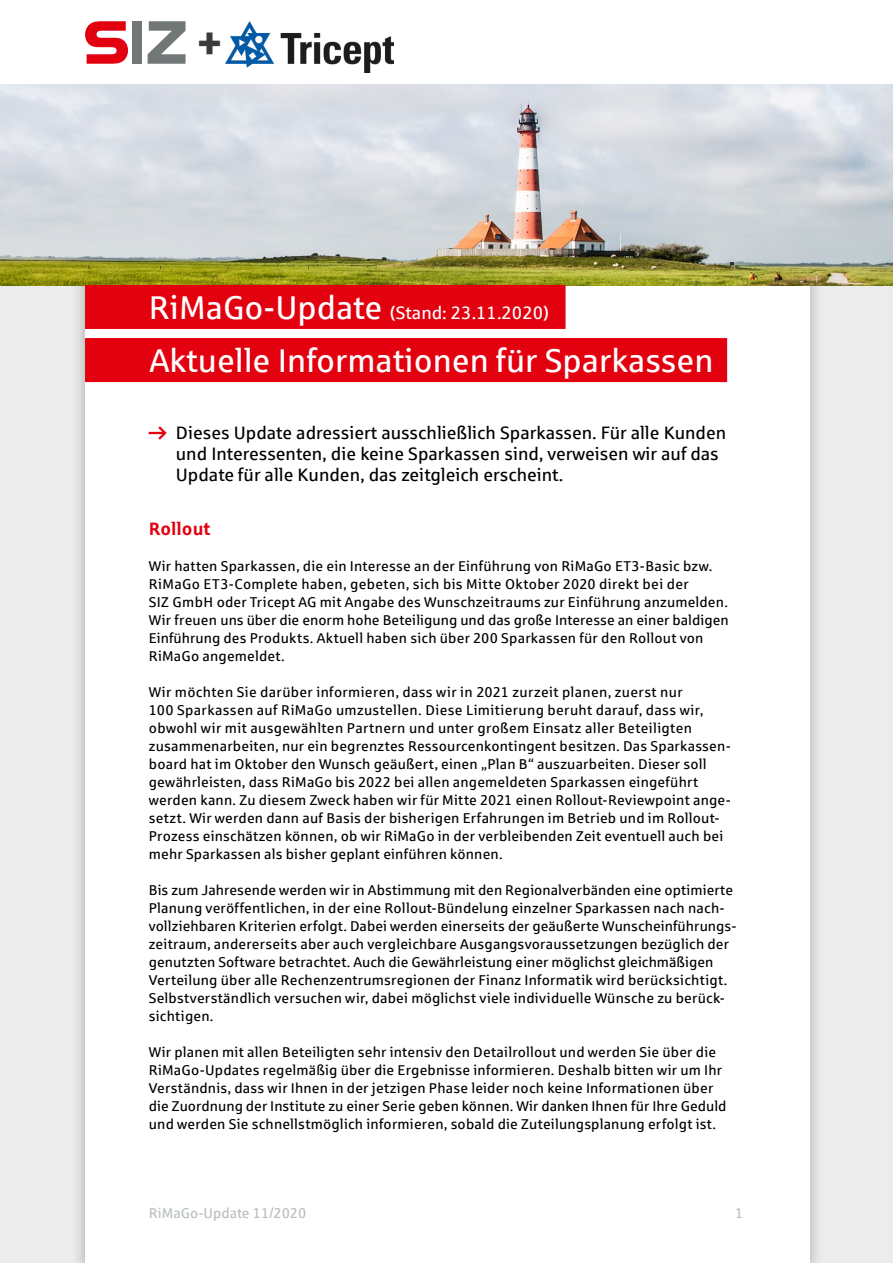
<style>
.page{position:relative;width:893px;height:1263px;background:#fff}
.page>*{position:absolute;margin:0;border:0;box-sizing:border-box;transform-origin:0 0}
.t1{font:700 43.5px "Sparkasse Rg";color:#3b3b3a}
.t2{font:33px "Sparkasse Rg";color:#fff}
.t3{font:18px/21px "Sparkasse Rg";color:#000}
.t4{font:18px "Sparkasse Rg";color:#fff}
.t5{font:700 18px "Sparkasse Rg";color:#e3000f}
.t6{font:14.25px/18px "Sparkasse Rg";letter-spacing:.01em;color:#000}
.t7{font:14.25px "Sparkasse Rg";color:#b9bebe}
.s1{font-size:33px}
</style>
<div class="page">
<div style="left:0;top:85px;width:893px;height:1178px;background:#ececed"></div>
<div style="left:71px;top:60px;width:752px;height:1203px;background:#000;opacity:.3"></div>
<div style="left:85px;top:74px;width:724px;height:1189px;background:#fff"></div>
<div style="left:0;top:0;width:893px;height:85px;background:#fff"></div>
<img style="left:226px;top:21px;width:168px;height:51px">
<svg style="left:85px;top:21px;width:43px;height:43px"></svg>
<svg style="left:148px;top:21px;width:38px;height:43px"></svg>
<div style="left:133px;top:21px;width:9px;height:43px;background:#717776"></div>
<img style="left:0;top:85px;width:893px;height:200px">
<div style="left:85px;top:285px;width:481px;height:44px;background:#e3000f;border:2px solid #e3000f"></div>
<div style="left:85px;top:338px;width:642px;height:44px;background:#e3000f;border:2px solid #e3000f"></div>
<h1 class="t1" style="left:197px;top:16px;width:27px">+</h1>
<p class="t4" style="left:149px;top:302px;width:402px"><span class="s1">RiMaGo-Update</span> (Stand: 23.11.2020)</p>
<h2 class="t2" style="left:149px;top:341px;width:566px">Aktuelle Informationen für Sparkassen</h2>
<p class="t3" style="left:176px;top:422px;width:552px">Dieses Update adressiert ausschließlich Sparkassen. Für alle Kunden und Interessenten, die keine Sparkassen sind, verweisen wir auf das<br>Update für alle Kunden, das zeitgleich erscheint.</p>
<p class="t5" style="left:149px;top:517px;width:63px">Rollout</p>
<p class="t6" style="left:149px;top:557px;width:581px">Wir hatten Sparkassen, die ein Interesse an der Einführung von RiMaGo ET3-Basic bzw.<br>RiMaGo ET3-Complete haben, gebeten, sich bis Mitte Oktober 2020 direkt bei der<br>SIZ GmbH oder Tricept AG mit Angabe des Wunschzeitraums zur Einführung anzumelden.<br>Wir freuen uns über die enorm hohe Beteiligung und das große Interesse an einer baldigen Einführung des Produkts. Aktuell haben sich über 200 Sparkassen für den Rollout von RiMaGo angemeldet.</p>
<p class="t6" style="left:149px;top:683px;width:584px">Wir möchten Sie darüber informieren, dass wir in 2021 zurzeit planen, zuerst nur<br>100 Sparkassen auf RiMaGo umzustellen. Diese Limitierung beruht darauf, dass wir, obwohl wir mit ausgewählten Partnern und unter großem Einsatz aller Beteiligten zusammenarbeiten, nur ein begrenztes Ressourcenkontingent besitzen. Das Sparkassen&shy;board hat im Oktober den Wunsch geäußert, einen „Plan B“ auszuarbeiten. Dieser soll gewährleisten, dass RiMaGo bis 2022 bei allen angemeldeten Sparkassen eingeführt werden kann. Zu diesem Zweck haben wir für Mitte 2021 einen Rollout-Reviewpoint ange&shy;setzt. Wir werden dann auf Basis der bisherigen Erfahrungen im Betrieb und im Rollout-Prozess einschätzen können, ob wir RiMaGo in der verbleibenden Zeit eventuell auch bei mehr Sparkassen als bisher geplant einführen können.</p>
<p class="t6" style="left:149px;top:881px;width:589px">Bis zum Jahresende werden wir in Abstimmung mit den Regionalverbänden eine optimierte Planung veröffentlichen, in der eine Rollout-Bündelung einzelner Sparkassen nach nach&shy;vollziehbaren Kriterien erfolgt. Dabei werden einerseits der geäußerte Wunscheinführungs&shy;zeitraum, andererseits aber auch vergleichbare Ausgangsvoraussetzungen bezüglich der genutzten Software betrachtet. Auch die Gewährleistung einer möglichst gleichmäßigen Verteilung über alle Rechenzentrumsregionen der Finanz Informatik wird berücksichtigt.<br>Selbstverständlich versuchen wir, dabei möglichst viele individuelle Wünsche zu berück&shy;sichtigen.</p>
<p class="t6" style="left:149px;top:1043px;width:579px">Wir planen mit allen Beteiligten sehr intensiv den Detailrollout und werden Sie über die RiMaGo-Updates regelmäßig über die Ergebnisse informieren. Deshalb bitten wir um Ihr Verständnis, dass wir Ihnen in der jetzigen Phase leider noch keine Informationen über die Zuordnung der Institute zu einer Serie geben können. Wir danken Ihnen für Ihre Geduld und werden Sie schnellstmöglich informieren, sobald die Zuteilungsplanung erfolgt ist.</p>
<p class="t7" style="left:149px;top:1204px;width:159px">RiMaGo-Update 11/2020</p>
<p class="t7" style="left:735px;top:1204px;width:10px">1</p>
</div>
